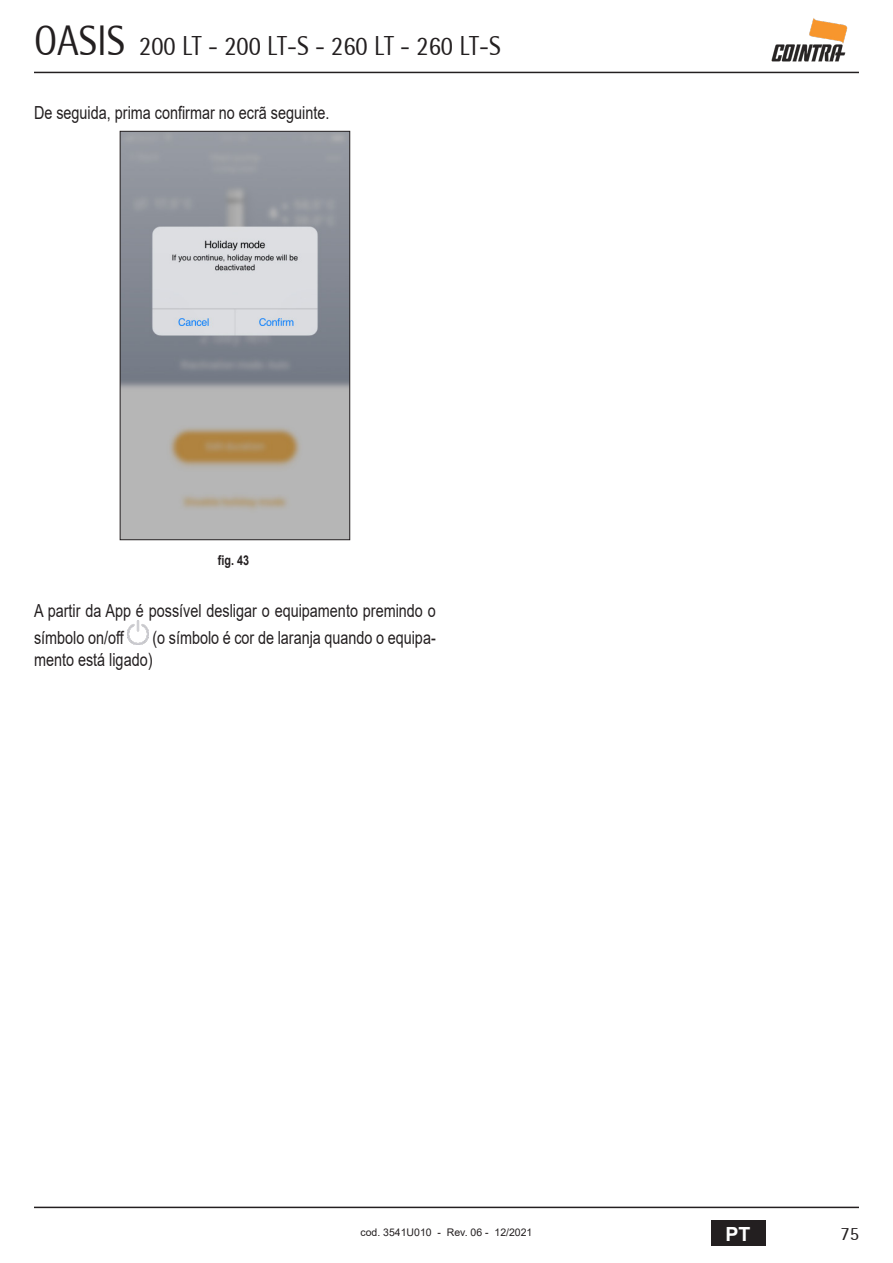
<style>
.page{position:relative;width:893px;height:1263px;background:#fff}
.page>*{position:absolute;margin:0;border:0;box-sizing:border-box;transform-origin:0 0}
.t1{font:27px "Rotis Semi Sans";color:#231f20;scale:.9 1}
.t2{font:700 19.5px "Arial";color:#fff}
.t3{font:18.6px "Rotis Semi Sans";color:#231f20}
._05_CORPO_TESTO_-_AT{font:18px/27.8px "Arial";color:#231f20;scale:.8 1}
.t4{font:700 13.5px "Arial";color:#231f20;scale:.8 1}
.t5{font:10.5px "Arial";color:#231f20}
.s1{font-size:42px}
</style>
<div class="page">
<hr style="left:34px;top:1206px;width:825px;height:2px;background:#231f20">
<div style="left:711px;top:1220px;width:54px;height:26px;background:#231f20"></div>
<hr style="left:34px;top:72px;width:825px;height:1px;background:#231f20">
<img style="left:771px;top:18px;width:77px;height:44px">
<img style="left:122px;top:133px;width:226px;height:405px">
<div style="left:120px;top:131px;width:230px;height:409px;border:1px solid #231f20"></div>
<img style="left:127px;top:620px;width:22px;height:24px">
<h1 class="t1" style="left:34px;top:30px;width:520px"><span class="s1">OASIS</span> 200 LT - 200 LT-S - 260 LT - 260 LT-S</h1>
<p class="_05_CORPO_TESTO_-_AT" style="left:34px;top:99px;width:371px">De seguida, prima confirmar no ecrã seguinte.</p>
<p class="t4" style="left:218px;top:550px;width:41px">fig. 43</p>
<p class="_05_CORPO_TESTO_-_AT" style="left:34px;top:596px;width:504px">A partir da App é possível desligar o equipamento premindo o símbolo on/off</p>
<p class="_05_CORPO_TESTO_-_AT" style="left:34px;top:627px;width:504px;line-height:21.6px;text-indent:118px">(o símbolo é cor de laranja quando o equipa&shy;mento está ligado)</p>
<p class="t5" style="left:360px;top:1225px;width:173px">cod. 3541U010 - Rev. 06 - 12/2021</p>
<p class="t2" style="left:726px;top:1220px;width:26px">PT</p>
<p class="t3" style="left:840px;top:1222px;width:20px">75</p>
</div>
